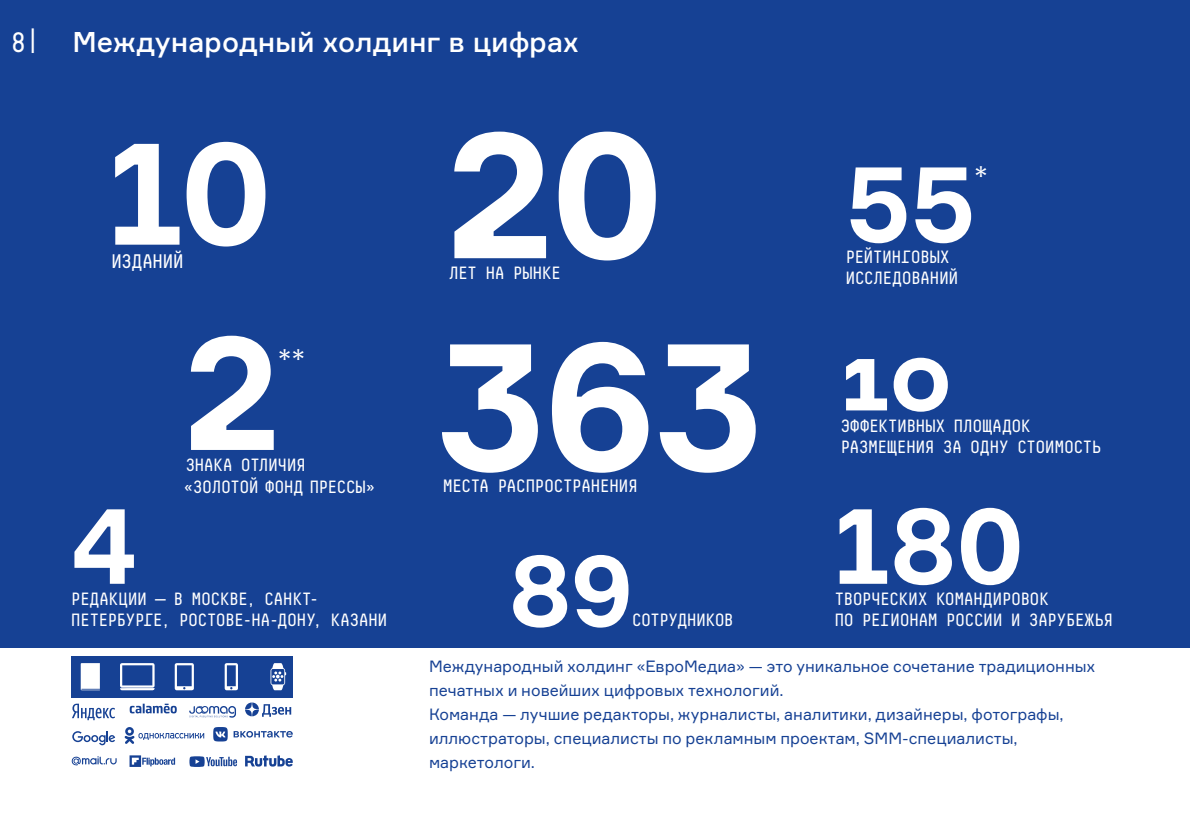
<style>
.page{position:relative;width:1190px;height:840px;background:#fff}
.page>*{position:absolute;margin:0;border:0;box-sizing:border-box;transform-origin:0 0}
.t1{font:700 180px "Formular";color:#fff}
.t2{font:700 177.2px "Formular";color:#fff}
.t3{font:700 160px "Formular";color:#fff}
.t4{font:700 144px "Formular";color:#fff}
.t5{font:700 106.4px "Formular";color:#fff}
.t6{font:700 100px "Formular";color:#fff}
.t7{font:31px "Century Gothic";color:#fff}
.t8{font:500 28px "Formular";color:#fff}
.t9{font:19.6px "Decima Mono X";letter-spacing:-.075em;color:#fff}
.t10{font:18px "Decima Mono X";letter-spacing:-.08em;color:#fff}
.t11{font:17.8px/21.2px "Decima Mono X";letter-spacing:-.075em;color:#fff}
.t12{font:16px/24px "Formular";color:#164194}
.s1{font-family:"Decima Mono X";font-weight:400}
</style>
<div class="page">
<div style="left:0;top:0;width:1190px;height:480px;background:#164194"></div>
<div style="left:0;top:475px;width:1190px;height:173px;background:#164194"></div>
<svg style="left:72px;top:704px;width:43px;height:16px"></svg>
<svg style="left:72px;top:731px;width:43px;height:14px"></svg>
<svg style="left:71px;top:756px;width:46px;height:10px"></svg>
<svg style="left:130px;top:755px;width:45px;height:12px"></svg>
<svg style="left:189px;top:706px;width:47px;height:12px"></svg>
<svg style="left:130px;top:704px;width:47px;height:9px"></svg>
<svg style="left:189px;top:756px;width:48px;height:11px"></svg>
<div style="left:72px;top:656px;width:221px;height:41px;background:#164194"></div>
<svg style="left:175px;top:663px;width:19px;height:27px"></svg>
<svg style="left:271px;top:663px;width:15px;height:27px"></svg>
<svg style="left:120px;top:663px;width:35px;height:27px"></svg>
<svg style="left:81px;top:663px;width:19px;height:27px"></svg>
<svg style="left:225px;top:663px;width:13px;height:27px"></svg>
<svg style="left:124px;top:727px;width:80px;height:17px"></svg>
<svg style="left:213px;top:727px;width:15px;height:15px"></svg>
<svg style="left:234px;top:731px;width:59px;height:7px"></svg>
<svg style="left:245px;top:755px;width:48px;height:12px"></svg>
<svg style="left:245px;top:702px;width:46px;height:15px"></svg>
<h3 class="t8" style="left:10px;top:24px;width:570px"><span class="s1">8|</span> Международный холдинг в цифрах</h3>
<h3 class="t4" style="left:108px;top:104px;width:166px">10</h3>
<p class="t9" style="left:111px;top:250px;width:75px">ИЗДАНИЙ</p>
<h3 class="t3" style="left:183px;top:293px;width:99px">2</h3>
<h3 class="t7" style="left:278px;top:343px;width:28px">**</h3>
<p class="t11" style="left:183px;top:454px;width:194px">ЗНАКА ОТЛИЧИЯ «ЗОЛОТОЙ ФОНД ПРЕССЫ»</p>
<h2 class="t2" style="left:446px;top:85px;width:220px">20</h2>
<p class="t11" style="left:449px;top:263px;width:114px">ЛЕТ НА РЫНКЕ</p>
<h1 class="t1" style="left:437px;top:294px;width:328px">363</h1>
<p class="t10" style="left:443px;top:476px;width:197px">МЕСТА РАСПРОСТРАНЕНИЯ</p>
<h3 class="t5" style="left:845px;top:138px;width:133px">55</h3>
<h3 class="t7" style="left:975px;top:160px;width:15px">*</h3>
<p class="t11" style="left:845px;top:246px;width:115px">РЕЙТИНГОВЫХ<br>ИССЛЕДОВАНИЙ</p>
<h3 class="t6" style="left:840px;top:313px;width:113px">10</h3>
<p class="t11" style="left:840px;top:415px;width:263px">ЭФФЕКТИВНЫХ ПЛОЩАДОК<br>РАЗМЕЩЕНИЯ ЗА ОДНУ СТОИМОСТЬ</p>
<h3 class="t5" style="left:71px;top:480px;width:69px">4</h3>
<p class="t11" style="left:71px;top:588px;width:319px">РЕДАКЦИИ — В МОСКВЕ, САНКТ-<br>ПЕТЕРБУРГЕ, РОСТОВЕ-НА-ДОНУ, КАЗАНИ</p>
<h3 class="t5" style="left:834px;top:480px;width:192px">180</h3>
<p class="t11" style="left:834px;top:588px;width:217px">ТВОРЧЕСКИХ КОМАНДИРОВОК</p>
<h3 class="t6" style="left:509px;top:529px;width:126px">89</h3>
<p class="t11" style="left:631px;top:610px;width:104px">СОТРУДНИКОВ</p>
<p class="t11" style="left:834px;top:610px;width:281px">ПО РЕГИОНАМ РОССИИ И ЗАРУБЕЖЬЯ</p>
<p class="t12" style="left:429px;top:654px;width:668px">Международный холдинг «ЕвроМедиа» — это уникальное сочетание традиционных печатных и новейших цифровых технологий.<br>Команда — лучшие редакторы, журналисты, аналитики, дизайнеры, фотографы, иллюстраторы, специалисты по рекламным проектам, SMM-специалисты, маркетологи.</p>
</div>
